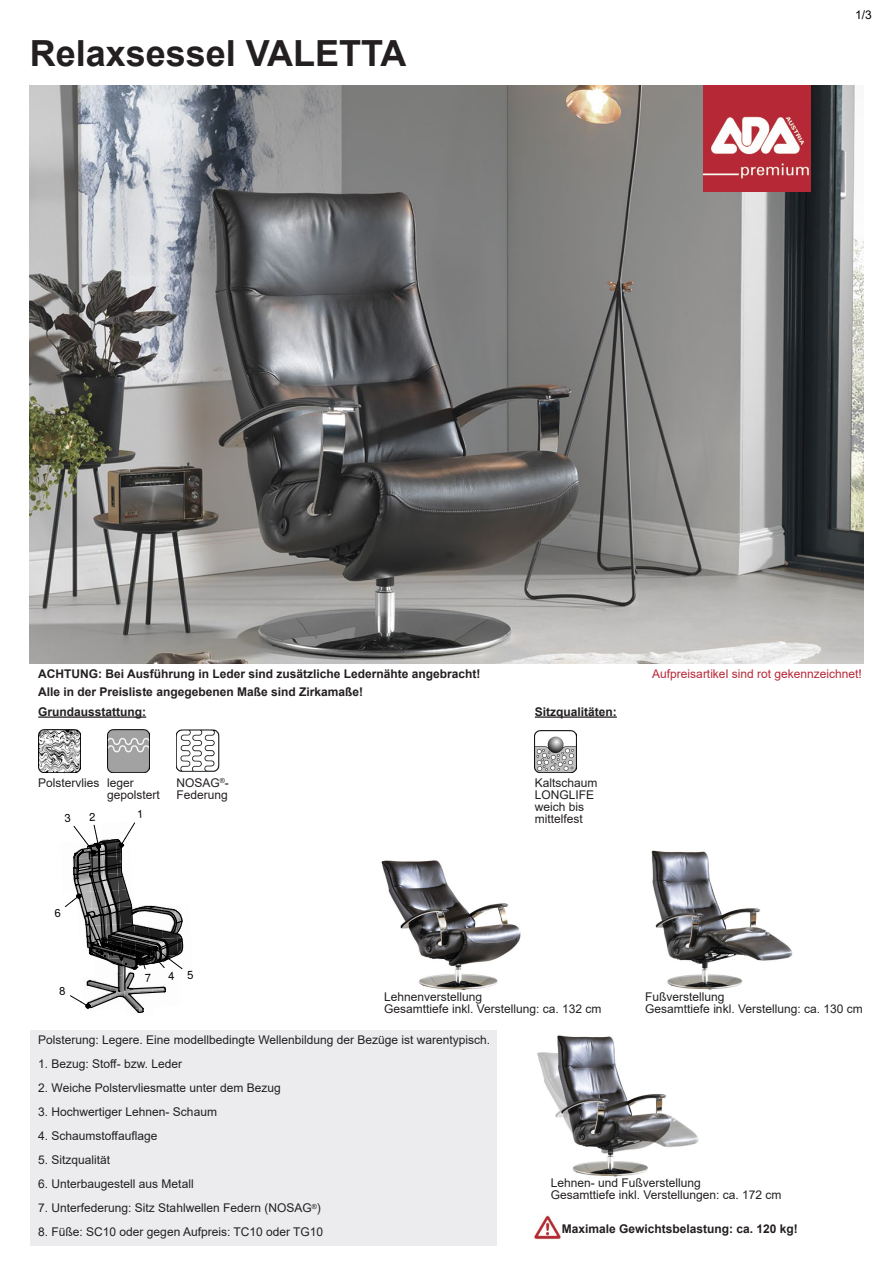
<style>
.page{position:relative;width:893px;height:1263px;background:#fff}
.page>*{position:absolute;margin:0;border:0;box-sizing:border-box;transform-origin:0 0}
.t1{font:700 36px "Arial";color:#231f20}
.t2{font:12px/12px "Arial";color:#231f20}
.t3{font:700 12px/18.6px "Arial";color:#231f20}
.t4{font:12px "Arial";color:#b72837}
.t5{font:12px "Arial";color:#000}
</style>
<div class="page">
<img style="left:651px;top:850px;width:142px;height:140px">
<img style="left:381px;top:860px;width:140px;height:130px">
<hr style="left:535px;top:716px;width:82px;height:2px;background:#231f20">
<img style="left:30px;top:85px;width:833px;height:578px">
<img style="left:107px;top:730px;width:43px;height:42px">
<img style="left:535px;top:730px;width:42px;height:43px">
<img style="left:176px;top:730px;width:43px;height:42px">
<div style="left:30px;top:1030px;width:467px;height:216px;background:#ececee"></div>
<img style="left:534px;top:1215px;width:27px;height:25px">
<img style="left:537px;top:1035px;width:162px;height:142px">
<hr style="left:38px;top:716px;width:108px;height:2px;background:#231f20">
<img style="left:38px;top:730px;width:43px;height:42px">
<img style="left:704px;top:85px;width:106px;height:106px">
<svg style="left:65px;top:822px;width:119px;height:191px"></svg>
<h1 class="t1" style="left:30px;top:28px;width:378px">Relaxsessel VALETTA</h1>
<p class="t5" style="left:855px;top:6px;width:18px">1/3</p>
<p class="t3" style="left:38px;top:664px;width:444px">ACHTUNG: Bei Ausführung in Leder sind zusätzliche Ledernähte angebracht!<br>Alle in der Preisliste angegebenen Maße sind Zirkamaße!</p>
<p class="t3" style="left:38px;top:702px;width:110px">Grundausstattung:</p>
<p class="t3" style="left:535px;top:702px;width:84px">Sitzqualitäten:</p>
<p class="t2" style="left:38px;top:777px;width:63px">Polstervlies</p>
<p class="t2" style="left:176px;top:777px;width:54px">NOSAG<sup>®</sup>-<br>Federung</p>
<p class="t2" style="left:107px;top:777px;width:54px">leger gepolstert</p>
<p class="t2" style="left:535px;top:777px;width:64px">Kaltschaum<br>LONGLIFE weich bis mittelfest</p>
<p class="t4" style="left:652px;top:665px;width:211px">Aufpreisartikel sind rot gekennzeichnet!</p>
<p class="t2" style="left:384px;top:991px;width:219px">Lehnenverstellung<br>Gesamttiefe inkl. Verstellung: ca. 132 cm</p>
<p class="t2" style="left:645px;top:991px;width:219px">Fußverstellung<br>Gesamttiefe inkl. Verstellung: ca. 130 cm</p>
<p class="t2" style="left:38px;top:1034px;width:454px">Polsterung: Legere. Eine modellbedingte Wellenbildung der Bezüge ist warentypisch.</p>
<p class="t2" style="left:38px;top:1058px;width:145px">1. Bezug: Stoff- bzw. Leder</p>
<p class="t2" style="left:38px;top:1082px;width:244px">2. Weiche Polstervliesmatte unter dem Bezug</p>
<p class="t2" style="left:38px;top:1106px;width:180px">3. Hochwertiger Lehnen- Schaum</p>
<p class="t2" style="left:38px;top:1130px;width:121px">4. Schaumstoffauflage</p>
<p class="t2" style="left:38px;top:1154px;width:74px">5. Sitzqualität</p>
<p class="t2" style="left:38px;top:1178px;width:157px">6. Unterbaugestell aus Metall</p>
<p class="t2" style="left:38px;top:1202px;width:284px">7. Unterfederung: Sitz Stahlwellen Federn (NOSAG<sup>®</sup>)</p>
<p class="t2" style="left:38px;top:1226px;width:287px">8. Füße: SC10 oder gegen Aufpreis: TC10 oder TG10</p>
<p class="t3" style="left:562px;top:1220px;width:238px">Maximale Gewichtsbelastung: ca. 120 kg!</p>
<p class="t2" style="left:551px;top:1177px;width:232px">Lehnen- und Fußverstellung<br>Gesamttiefe inkl. Verstellungen: ca. 172 cm</p>
</div>
